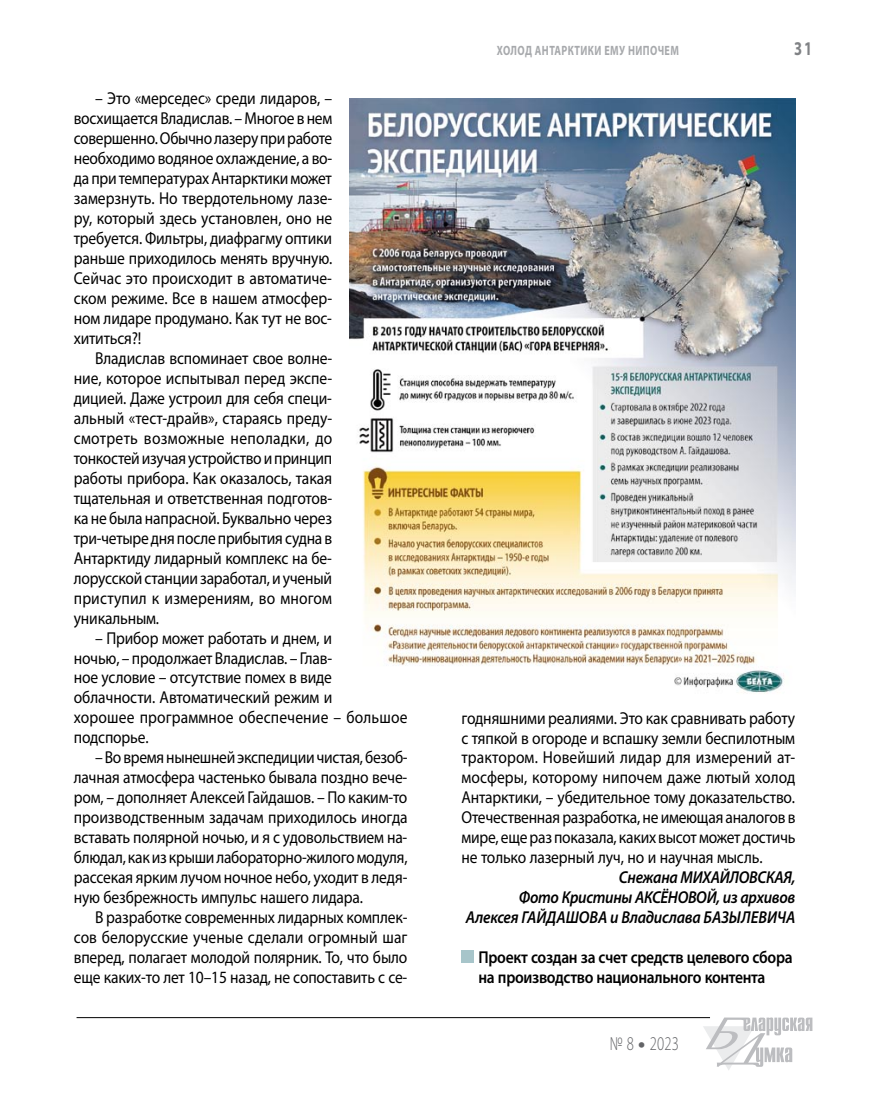
<style>
.page{position:relative;width:872px;height:1106px;background:#fff}
.page>*{position:absolute;margin:0;border:0;box-sizing:border-box;transform-origin:0 0}
.t1{font:300 19.5px "Myriad Pro";color:#636467;scale:.75 1}
.t2{font:700 19.5px "Myriad Pro";color:#808285;scale:.75 1}
.t3{font:17.25px/20px "Myriad Pro";letter-spacing:-.01em;color:#000;text-align:justify;scale:.9 1}
.t4{font:italic 600 17.25px "Myriad Pro";letter-spacing:-.02em;color:#000;scale:.9 1}
.t5{font:600 17.25px/20px "Myriad Pro";letter-spacing:-.02em;color:#000;scale:.9 1}
.t6{font:700 13.5px "Myriad Pro";letter-spacing:.04em;color:#a7a9ac;scale:.75 1}
.s1{font-weight:900}
</style>
<div class="page">
<hr style="left:77px;top:1017px;width:633px;height:1px;background:#000">
<svg style="left:703px;top:1017px;width:109px;height:53px"></svg>
<div style="left:461px;top:949px;width:13px;height:13px;background:#a7c5ca"></div>
<img style="left:349px;top:99px;width:446px;height:594px">
<div style="left:384px;top:670px;width:92px;height:13px;background:#fff"></div>
<p class="t3" style="left:74px;top:88px;width:289px;text-indent:21px">– Это «мерседес» среди лидаров, – восхищается Владислав. – Многое в нем совершенно. Обычно лазеру при работе необходимо водяное охлаждение, а во&shy;да при температурах Антарктики может замерзнуть. Но твердотельному лазе&shy;ру, который здесь установлен, оно не требуется. Фильтры, диафрагму оптики раньше приходилось менять вручную.<br>Сейчас это происходит в автоматиче&shy;ском режиме. Все в нашем атмосфер&shy;ном лидаре продумано. Как тут не вос&shy;хититься?!</p>
<p class="t3" style="left:74px;top:348px;width:289px;text-indent:21px">Владислав вспоминает свое волне&shy;ние, которое испытывал перед экспе&shy;дицией. Даже устроил для себя специ&shy;альный «тест-драйв», стараясь преду&shy;смотреть возможные неполадки, до тонкостей изучая устройство и принцип работы прибора. Как оказалось, такая тщательная и ответственная подготов&shy;ка не была напрасной. Буквально через три-четыре дня после прибытия судна в Антарктиду лидарный комплекс на бе&shy;лорусской станции заработал, и ученый приступил к измерениям, во многом уникальным.</p>
<p class="t3" style="left:74px;top:627px;width:372px;text-align:left;text-indent:21px">– Прибор может работать и днем, и<br>ночью, – продолжает Владислав. – Глав-<br>ное условие – отсутствие помех в виде облачности. Автоматический режим и<br>хорошее программное обеспечение – большое подспорье.</p>
<p class="t3" style="left:74px;top:747px;width:372px;text-indent:21px">– Во время нынешней экспедиции чистая, безоб&shy;лачная атмосфера частенько бывала поздно вече&shy;ром, – дополняет Алексей Гайдашов. – По каким-то производственным задачам приходилось иногда вставать полярной ночью, и я с удовольствием на&shy;блюдал, как из крыши лабораторно-жилого модуля, рассекая ярким лучом ночное небо, уходит в ледя&shy;ную безбрежность импульс нашего лидара.</p>
<p class="t3" style="left:74px;top:907px;width:372px;text-indent:21px">В разработке современных лидарных комплек&shy;сов белорусские ученые сделали огромный шаг вперед, полагает молодой полярник. То, что было еще каких-то лет 10–15 назад, не сопоставить с се-</p>
<p class="t6" style="left:497px;top:42px;width:244px">Холод Антарктики ему нипочем</p>
<p class="t2" style="left:794px;top:36px;width:26px">31</p>
<p class="t3" style="left:461px;top:707px;width:373px">годняшними реалиями. Это как сравнивать работу с тяпкой в огороде и вспашку земли беспилотным трактором. Новейший лидар для измерений ат&shy;мосферы, которому нипочем даже лютый холод Антарктики, – убедительное тому доказательство.<br>Отечественная разработка, не имеющая аналогов в мире, еще раз показала, каких высот может достичь не только лазерный луч, но и научная мысль.</p>
<p class="t4" style="left:619px;top:866px;width:197px">Снежана МИХАЙЛОВСКАЯ,</p>
<p class="t4" style="left:519px;top:886px;width:309px">Фото Кристины АКСЁНОВОЙ, из архивов</p>
<p class="t4" style="left:466px;top:906px;width:137px">Алексея Гайдашова</p>
<p class="t4" style="left:610px;top:906px;width:206px">и Владислава Базылеви ча</p>
<p class="t5" style="left:478px;top:946px;width:350px">Проект создан за счет средств целевого сбора на производство национального контента</p>
<p class="t1" style="left:609px;top:1032px;width:94px">№ 8 <span class="s1">•</span> 2023</p>
</div>
